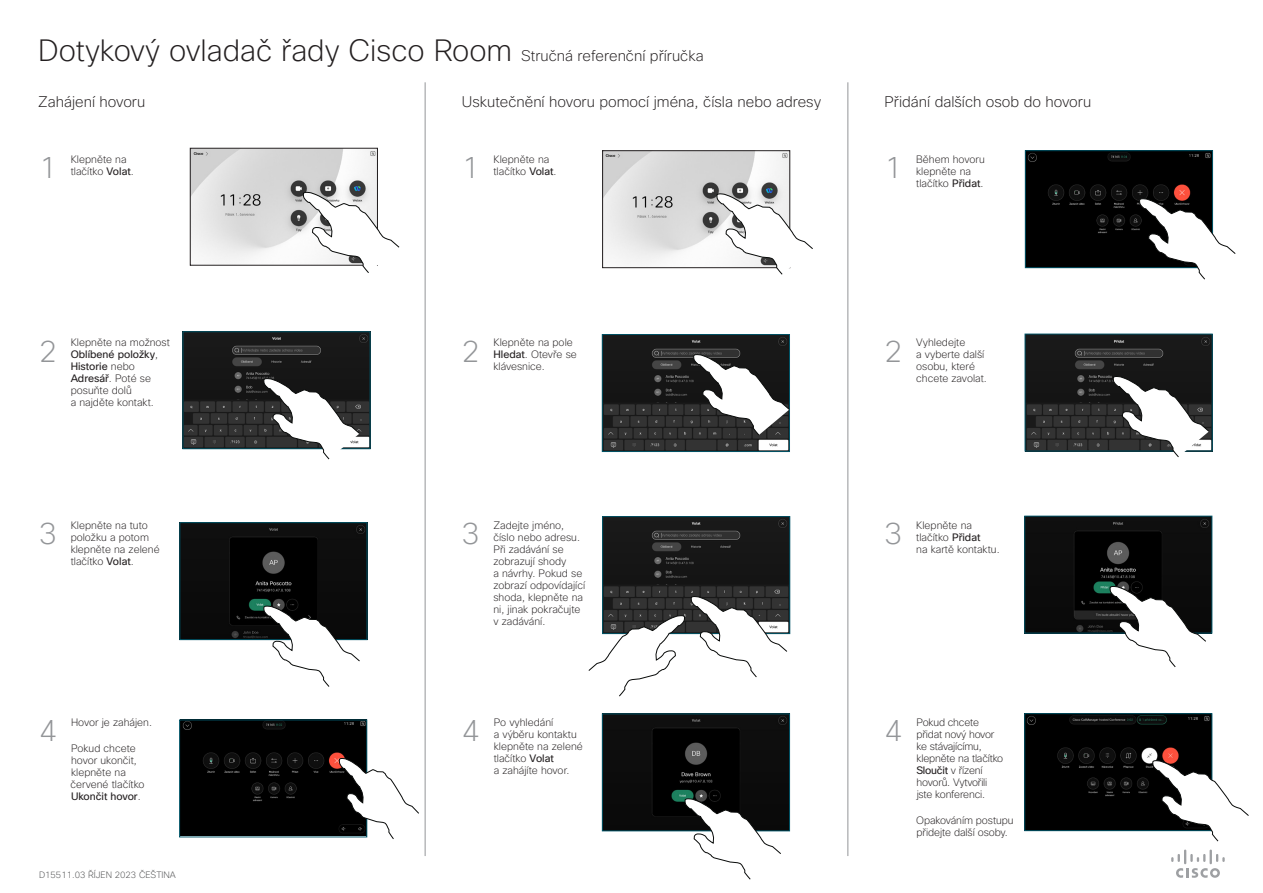
<style>
.page{position:relative;width:1263px;height:893px;background:#fff}
.page>*{position:absolute;margin:0;border:0;box-sizing:border-box;transform-origin:0 0}
.Subhead1{font:200 30px "Cisco Sans";color:#231f20}
.t1{font:200 30px "Cisco Sans";color:#939598}
.Subhead1-2{font:200 15px "Cisco Sans";color:#231f20}
.CartoonAnnotation{font:200 10.5px/12px "Cisco Sans";color:#231f20}
.CartoonAnnotation-2{font:200 10.5px/12px "Cisco Sans";letter-spacing:-.02em;color:#231f20}
.t2{font:200 9px "Cisco Sans";color:#4b4c4d}
.s1{font-size:15px}
.s2{font-weight:400}
</style>
<div class="page">
<img style="left:182px;top:722px;width:183px;height:113px">
<div style="left:180px;top:720px;width:187px;height:117px;border:1px solid #005467"></div>
<img style="left:192px;top:150px;width:183px;height:113px">
<div style="left:190px;top:148px;width:187px;height:117px;border:1px solid #231f20"></div>
<svg style="left:303px;top:192px;width:96px;height:81px"></svg>
<img style="left:182px;top:525px;width:183px;height:113px">
<div style="left:180px;top:523px;width:187px;height:117px;border:1px solid #005467"></div>
<svg style="left:263px;top:605px;width:97px;height:82px"></svg>
<svg style="left:339px;top:742px;width:80px;height:97px"></svg>
<img style="left:185px;top:334px;width:183px;height:113px">
<div style="left:183px;top:332px;width:187px;height:117px;border:1px solid #005467"></div>
<svg style="left:263px;top:378px;width:97px;height:81px"></svg>
<img style="left:604px;top:716px;width:184px;height:113px">
<div style="left:602px;top:714px;width:188px;height:117px;border:1px solid #005467"></div>
<img style="left:604px;top:153px;width:184px;height:112px">
<div style="left:602px;top:151px;width:188px;height:117px;border:1px solid #231f20"></div>
<svg style="left:716px;top:193px;width:97px;height:82px"></svg>
<img style="left:604px;top:519px;width:184px;height:113px">
<div style="left:602px;top:517px;width:188px;height:117px;border:1px solid #005467"></div>
<svg style="left:691px;top:596px;width:96px;height:81px"></svg>
<svg style="left:588px;top:615px;width:97px;height:81px"></svg>
<img style="left:604px;top:336px;width:183px;height:114px">
<div style="left:602px;top:334px;width:187px;height:118px;border:1px solid #005467"></div>
<svg style="left:693px;top:354px;width:97px;height:81px"></svg>
<img style="left:1027px;top:153px;width:183px;height:113px">
<div style="left:1025px;top:151px;width:187px;height:117px;border:1px solid #005467"></div>
<img style="left:1027px;top:716px;width:183px;height:113px">
<div style="left:1025px;top:714px;width:187px;height:117px;border:1px solid #005467"></div>
<svg style="left:1139px;top:198px;width:97px;height:81px"></svg>
<img style="left:1027px;top:518px;width:183px;height:113px">
<div style="left:1025px;top:516px;width:187px;height:117px;border:1px solid #005467"></div>
<svg style="left:1110px;top:586px;width:96px;height:81px"></svg>
<img style="left:1027px;top:336px;width:183px;height:113px">
<div style="left:1025px;top:334px;width:187px;height:117px;border:1px solid #005467"></div>
<svg style="left:1113px;top:376px;width:96px;height:81px"></svg>
<hr style="left:425px;top:82px;width:1px;height:774px;background:#939598">
<hr style="left:847px;top:82px;width:1px;height:774px;background:#939598">
<svg style="left:1171px;top:849px;width:54px;height:29px"></svg>
<svg style="left:685px;top:798px;width:96px;height:81px"></svg>
<svg style="left:1152px;top:760px;width:97px;height:81px"></svg>
<h1 class="Subhead1" style="left:38px;top:31px;width:667px">Dotykový ovladač řady Cisco Room <span class="s1">Stručná referenční příručka</span></h1>
<h1 class="Subhead1-2" style="left:38px;top:92px;width:109px">Zahájení hovoru</h1>
<h1 class="Subhead1-2" style="left:462px;top:92px;width:361px">Uskutečnění hovoru pomocí jména, čísla nebo adresy</h1>
<h1 class="Subhead1-2" style="left:884px;top:92px;width:208px">Přidání dalších osob do hovoru</h1>
<p class="t1" style="left:39px;top:149px;width:20px">1</p>
<p class="CartoonAnnotation" style="left:71px;top:153px;width:65px">Klepněte na tlačítko <span class="s2">Volat</span>.</p>
<p class="t1" style="left:462px;top:149px;width:19px">1</p>
<p class="CartoonAnnotation" style="left:493px;top:153px;width:65px">Klepněte na tlačítko <span class="s2">Volat</span>.</p>
<p class="t1" style="left:884px;top:149px;width:19px">1</p>
<p class="CartoonAnnotation" style="left:916px;top:153px;width:70px">Během hovoru klepněte na tlačítko <span class="s2">Přidat</span>.</p>
<p class="t1" style="left:39px;top:332px;width:20px">2</p>
<p class="CartoonAnnotation" style="left:71px;top:337px;width:101px">Klepněte na možnost<br><span class="s2">Oblíbené položky</span>,<br><span class="s2">Historie</span> nebo<br><span class="s2">Adresář</span>. Poté se posuňte dolů<br>a najděte kontakt.</p>
<p class="t1" style="left:462px;top:332px;width:19px">2</p>
<p class="CartoonAnnotation" style="left:493px;top:337px;width:85px">Klepněte na pole<br><span class="s2">Hledat</span>. Otevře se</p>
<p class="CartoonAnnotation" style="left:493px;top:361px;width:53px">klávesnice.</p>
<p class="t1" style="left:884px;top:332px;width:19px">2</p>
<p class="CartoonAnnotation" style="left:916px;top:337px;width:72px">Vyhledejte<br>a vyberte další osobu, které chcete zavolat.</p>
<p class="t1" style="left:39px;top:515px;width:20px">3</p>
<p class="CartoonAnnotation" style="left:71px;top:519px;width:90px">Klepněte na tuto položku a potom klepněte na zelené tlačítko <span class="s2">Volat</span>.</p>
<p class="t1" style="left:462px;top:514px;width:19px">3</p>
<p class="CartoonAnnotation" style="left:493px;top:519px;width:93px">Zadejte jméno, číslo nebo adresu.<br>Při zadávání se zobrazují shody<br>a návrhy. Pokud se zobrazí odpovídající shoda, klepněte na ni, jinak pokračujte v zadávání.</p>
<p class="t1" style="left:884px;top:514px;width:19px">3</p>
<p class="CartoonAnnotation" style="left:916px;top:519px;width:85px">Klepněte na tlačítko <span class="s2">Přidat<br></span>na kartě kontaktu.</p>
<p class="t1" style="left:39px;top:712px;width:20px">4</p>
<p class="CartoonAnnotation" style="left:494px;top:716px;width:91px">Po vyhledání<br>a výběru kontaktu klepněte na zelené tlačítko <span class="s2">Volat<br></span>a zahájíte hovor.</p>
<p class="CartoonAnnotation" style="left:71px;top:716px;width:83px">Hovor je zahájen.</p>
<p class="CartoonAnnotation" style="left:71px;top:742px;width:75px">Pokud chcete hovor ukončit, klepněte na červené tlačítko<br><span class="s2">Ukončit hovor</span>.</p>
<p class="t1" style="left:462px;top:711px;width:19px">4</p>
<p class="CartoonAnnotation-2" style="left:916px;top:716px;width:88px">Pokud chcete přidat nový hovor ke stávajícímu, klepněte na tlačítko<br><span class="s2">Sloučit</span> v řízení hovorů. Vytvořili jste konferenci.</p>
<p class="CartoonAnnotation" style="left:916px;top:814px;width:99px">Opakováním postupu přidejte další osoby.</p>
<p class="t1" style="left:884px;top:711px;width:19px">4</p>
<p class="t2" style="left:39px;top:869px;width:138px">D15511.03 ŘÍJEN 2023 ČEŠTINA</p>
</div>
